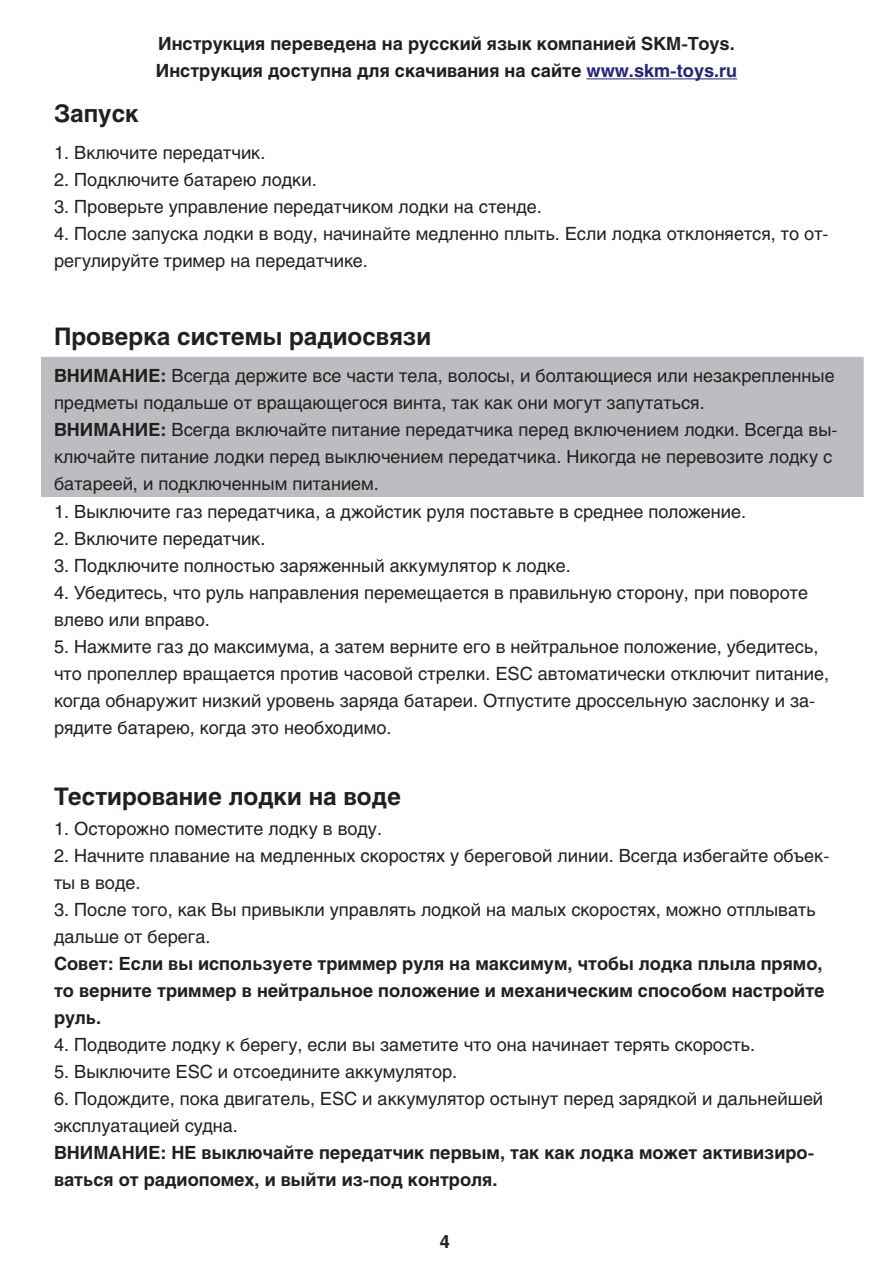
<style>
.page{position:relative;width:893px;height:1263px;background:#fff}
.page>*{position:absolute;margin:0;border:0;box-sizing:border-box;transform-origin:0 0}
.t1{font:700 24px "Helios";color:#231f20}
.t2{font:18px/27px "Helios";color:#231f20}
.t3{font:700 18px/27px "Helios";color:#231f20}
.s1{color:#26237b}
.s2{font-weight:700}
</style>
<div class="page">
<hr style="left:586px;top:78px;width:151px;height:1px;background:#26237b">
<h1 class="t1" style="left:54px;top:100px;width:86px">Запуск</h1>
<p class="t3" style="left:156px;top:30px;width:583px">Инструкция переведена на русский язык компанией SKM-Toys.<br>Инструкция доступна для скачивания на сайте <span class="s1">www.skm-toys.ru</span></p>
<p class="t2" style="left:54px;top:139px;width:213px">1. Включите передатчик.</p>
<p class="t2" style="left:54px;top:166px;width:264px">2. Подключите батарею лодки.</p>
<p class="t2" style="left:54px;top:193px;width:489px">3. Проверьте управление передатчиком лодки на стенде.</p>
<p class="t2" style="left:54px;top:220px;width:776px">4. После запуска лодки в воду, начинайте медленно плыть. Если лодка отклоняется, то от&shy;регулируйте тример на передатчике.</p>
<h1 class="t1" style="left:54px;top:323px;width:379px">Проверка системы радиосвязи</h1>
<p class="t2" style="left:54px;top:362px;width:785px"><span class="s2">ВНИМАНИЕ:</span> Всегда держите все части тела, волосы, и болтающиеся или незакрепленные предметы подальше от вращающегося винта, так как они могут запутаться.<br><span class="s2">ВНИМАНИЕ:</span> Всегда включайте питание передатчика перед включением лодки. Всегда вы&shy;ключайте питание лодки перед выключением передатчика. Никогда не перевозите лодку с батареей, и подключенным питанием.</p>
<p class="t2" style="left:54px;top:498px;width:694px">1. Выключите газ передатчика, а джойстик руля поставьте в среднее положение.</p>
<p class="t2" style="left:54px;top:525px;width:213px">2. Включите передатчик.</p>
<p class="t2" style="left:54px;top:552px;width:518px">3. Подключите полностью заряженный аккумулятор к лодке.</p>
<p class="t2" style="left:54px;top:579px;width:755px">4. Убедитесь, что руль направления перемещается в правильную сторону, при повороте влево или вправо.</p>
<p class="t2" style="left:54px;top:633px;width:777px">5. Нажмите газ до максимума, а затем верните его в нейтральное положение, убедитесь, что пропеллер вращается против часовой стрелки. ESC автоматически отключит питание, когда обнаружит низкий уровень заряда батареи. Отпустите дроссельную заслонку и за&shy;рядите батарею, когда это необходимо.</p>
<h1 class="t1" style="left:54px;top:783px;width:349px">Тестирование лодки на воде</h1>
<p class="t2" style="left:54px;top:814px;width:330px">1. Осторожно поместите лодку в воду.</p>
<p class="t2" style="left:54px;top:841px;width:777px">2. Начните плавание на медленных скоростях у береговой линии. Всегда избегайте объек&shy;ты в воде.</p>
<p class="t2" style="left:54px;top:895px;width:763px">3. После того, как Вы привыкли управлять лодкой на малых скоростях, можно отплывать дальше от берега.</p>
<p class="t3" style="left:54px;top:950px;width:772px">Совет: Если вы используете триммер руля на максимум, чтобы лодка плыла прямо, то верните триммер в нейтральное положение и механическим способом настройте руль.</p>
<p class="t2" style="left:54px;top:1030px;width:702px">4. Подводите лодку к берегу, если вы заметите что она начинает терять скорость.</p>
<p class="t2" style="left:54px;top:1057px;width:405px">5. Выключите ESC и отсоедините аккумулятор.</p>
<p class="t2" style="left:54px;top:1084px;width:771px">6. Подождите, пока двигатель, ESC и аккумулятор остынут перед зарядкой и дальнейшей эксплуатацией судна.</p>
<p class="t3" style="left:54px;top:1139px;width:762px">ВНИМАНИЕ: НЕ выключайте передатчик первым, так как лодка может активизиро&shy;ваться от радиопомех, и выйти из-под контроля.</p>
<p class="t3" style="left:440px;top:1228px;width:12px">4</p>
</div>
